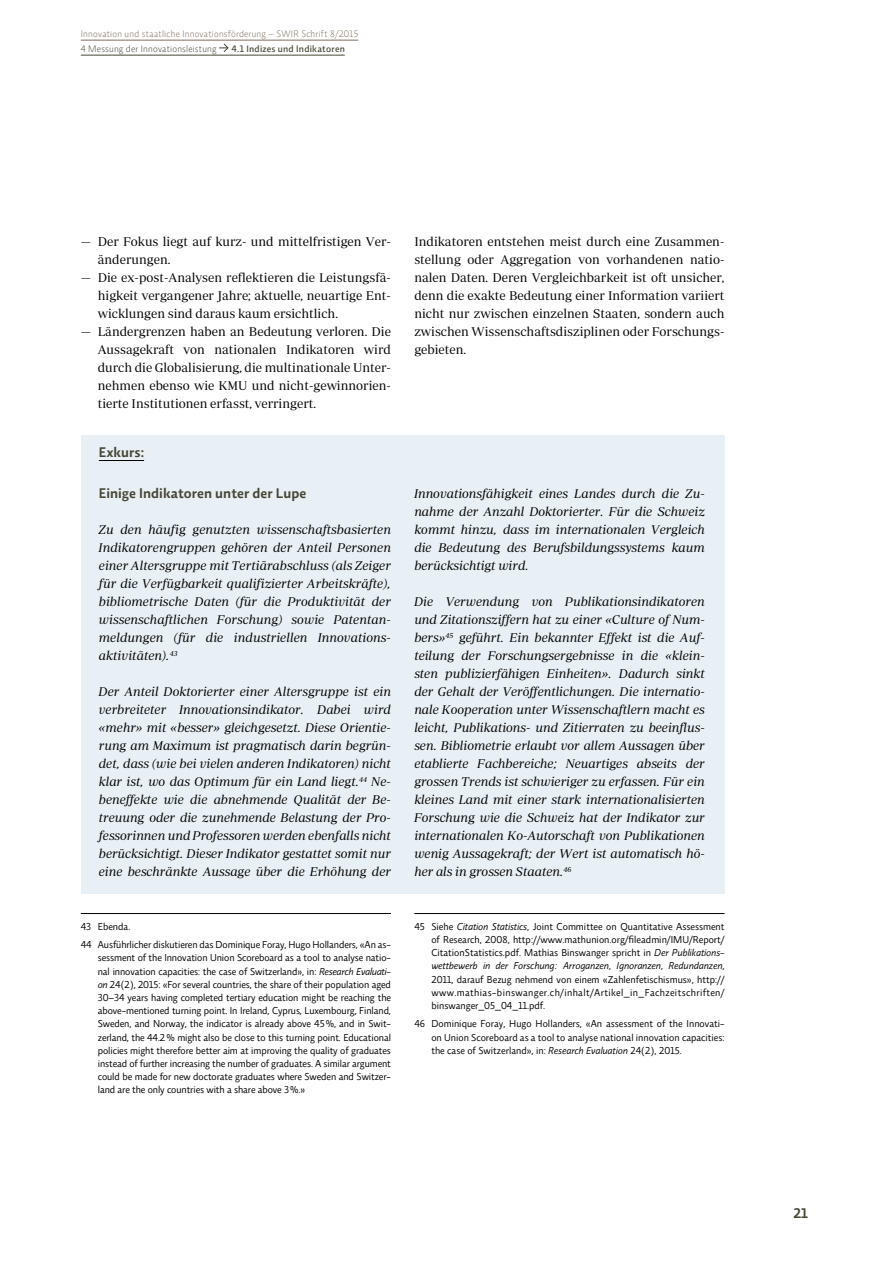
<style>
.page{position:relative;width:893px;height:1263px;background:#fff}
.page>*{position:absolute;margin:0;border:0;box-sizing:border-box;transform-origin:0 0}
.t1{font:600 14.25px "Relato Sans OT";letter-spacing:.01em;color:#464635}
.t2{font:12.9px/18px "Periodico Display Lg It";color:#000;text-align:justify}
.t3{font:12.9px/18px "Periodico Display Lg";color:#000;text-align:justify}
.t4{font:10.2px/13.2px "Relato Sans OT";letter-spacing:-.005em;color:#000;text-align:justify}
.t5{font:300 9.6px "Relato Sans OT";letter-spacing:.03em;color:#7f715f}
.t6{font:300 9.6px "Relato Sans OT";letter-spacing:.025em;color:#464635}
.t7{font:500 9.6px "Relato Sans OT";letter-spacing:.025em;color:#464635}
.s1{font-style:italic}
</style>
<div class="page">
<hr style="left:81px;top:913px;width:310px;height:1px;background:#000">
<hr style="left:414px;top:913px;width:310px;height:1px;background:#000">
<hr style="left:81px;top:40px;width:277px;height:1px;background:#7f715f">
<hr style="left:81px;top:55px;width:264px;height:1px;background:#464635">
<svg style="left:219px;top:43px;width:10px;height:9px"></svg>
<div style="left:81px;top:435px;width:643px;height:459px;background:#e9f0f5"></div>
<hr style="left:99px;top:460px;width:45px;height:1px;background:#000">
<p class="t5" style="left:81px;top:28px;width:279px">Innovation und staatliche Innovationsförderung – SWIR Schrift 8/2015</p>
<p class="t6" style="left:81px;top:43px;width:137px">4 Messung der Innovationsleistung</p>
<p class="t7" style="left:232px;top:43px;width:115px">4.1 Indizes und Indikatoren</p>
<p class="t3" style="left:98px;top:232px;width:295px;text-indent:-17px">— Der Fokus liegt auf kurz- und mittelfristigen Ver&shy;änderungen.</p>
<p class="t3" style="left:98px;top:268px;width:295px;text-indent:-17px">— Die ex-post-Analysen reflektieren die Leistungsfä&shy;higkeit vergangener Jahre; aktuelle, neuartige Ent&shy;wicklungen sind daraus kaum ersichtlich.</p>
<p class="t3" style="left:98px;top:322px;width:295px;text-indent:-17px">— Ländergrenzen haben an Bedeutung verloren. Die Aussagekraft von nationalen Indikatoren wird durch die Globalisierung, die multinationale Unter&shy;nehmen ebenso wie KMU und nicht-gewinnorien&shy;tierte Institutionen erfasst, verringert.</p>
<p class="t1" style="left:99px;top:444px;width:47px">Exkurs:</p>
<p class="t1" style="left:99px;top:484px;width:209px">Einige Indikatoren unter der Lupe</p>
<p class="t2" style="left:99px;top:520px;width:294px">Zu den häufig genutzten wissenschaftsbasierten Indikatorengruppen gehören der Anteil Personen einer Altersgruppe mit Tertiärabschluss (als Zeiger für die Verfügbarkeit qualifizierter Arbeitskräfte), bibliometrische Daten (für die Produktivität der wissenschaftlichen Forschung) sowie Patentan&shy;meldungen (für die industriellen Innovations&shy;aktivitäten).<sup>43</sup></p>
<p class="t2" style="left:99px;top:682px;width:294px">Der Anteil Doktorierter einer Altersgruppe ist ein verbreiteter Innovationsindikator. Dabei wird «mehr» mit «besser» gleichgesetzt. Diese Orientie&shy;rung am Maximum ist pragmatisch darin begrün&shy;det, dass (wie bei vielen anderen Indikatoren) nicht klar ist, wo das Optimum für ein Land liegt.<sup>44</sup> Ne&shy;beneffekte wie die abnehmende Qualität der Be&shy;treuung oder die zunehmende Belastung der Pro&shy;fessorinnen und Professoren werden ebenfalls nicht berücksichtigt. Dieser Indikator gestattet somit nur eine beschränkte Aussage über die Erhöhung der</p>
<p class="t4" style="left:81px;top:917px;width:312px;line-height:18.3px">43 Ebenda.<br>44 Ausführlicher diskutieren das Dominique Foray, Hugo Hollanders, «An as-</p>
<p class="t4" style="left:98px;top:951px;width:295px">sessment of the Innovation Union Scoreboard as a tool to analyse natio&shy;nal innovation capacities: the case of Switzerland», in: <span class="s1">Research Evaluati&shy;on</span> 24(2), 2015: «For several countries, the share of their population aged 30–34 years having completed tertiary education might be reaching the above-mentioned turning point. In Ireland, Cyprus, Luxembourg, Finland, Sweden, and Norway, the indicator is already above 45%, and in Swit&shy;zerland, the 44.2% might also be close to this turning point. Educational policies might therefore better aim at improving the quality of graduates instead of further increasing the number of graduates. A similar argument could be made for new doctorate graduates where Sweden and Switzer&shy;land are the only countries with a share above 3%.»</p>
<p class="t3" style="left:414px;top:232px;width:312px">Indikatoren entstehen meist durch eine Zusammen&shy;stellung oder Aggregation von vorhandenen natio&shy;nalen Daten. Deren Vergleichbarkeit ist oft unsicher, denn die exakte Bedeutung einer Information variiert nicht nur zwischen einzelnen Staaten, sondern auch zwischen Wissenschaftsdisziplinen oder Forschungs&shy;gebieten.</p>
<p class="t2" style="left:414px;top:484px;width:292px">Innovationsfähigkeit eines Landes durch die Zu&shy;nahme der Anzahl Doktorierter. Für die Schweiz kommt hinzu, dass im internationalen Vergleich die Bedeutung des Berufsbildungssystems kaum berücksichtigt wird.</p>
<p class="t2" style="left:414px;top:592px;width:292px">Die Verwendung von Publikationsindikatoren und Zitationsziffern hat zu einer «Culture of Num&shy;bers»<sup>45</sup> geführt. Ein bekannter Effekt ist die Auf&shy;teilung der Forschungsergebnisse in die «klein&shy;sten publizierfähigen Einheiten». Dadurch sinkt der Gehalt der Veröffentlichungen. Die internatio&shy;nale Kooperation unter Wissenschaftlern macht es leicht, Publikations- und Zitierraten zu beeinflus&shy;sen. Bibliometrie erlaubt vor allem Aussagen über etablierte Fachbereiche; Neuartiges abseits der grossen Trends ist schwieriger zu erfassen. Für ein kleines Land mit einer stark internationalisierten Forschung wie die Schweiz hat der Indikator zur internationalen Ko-Autorschaft von Publikationen wenig Aussagekraft; der Wert ist automatisch hö&shy;her als in grossen Staaten.<sup>46</sup></p>
<p class="t4" style="left:431px;top:920px;width:295px;text-indent:-17px">45 Siehe <span class="s1">Citation Statistics</span>, Joint Committee on Quantitative Assessment of Research, 2008, http://www.mathunion.org/fileadmin/IMU/Report/ CitationStatistics.pdf. Mathias Binswanger spricht in <span class="s1">Der Publikations&shy;wettbewerb in der Forschung: Arroganzen, Ignoranzen, Redundanzen</span>, 2011, darauf Bezug nehmend von einem «Zahlenfetischismus», http:// www.mathias-binswanger.ch/inhalt/Artikel_in_Fachzeitschriften/ binswanger_05_04_11.pdf.</p>
<p class="t4" style="left:431px;top:1017px;width:295px;text-indent:-17px">46 Dominique Foray, Hugo Hollanders, «An assessment of the Innovati&shy;on Union Scoreboard as a tool to analyse national innovation capacities: the case of Switzerland», in: <span class="s1">Research Evaluation</span> 24(2), 2015.</p>
<p class="t1" style="left:793px;top:1205px;width:16px">21</p>
</div>
